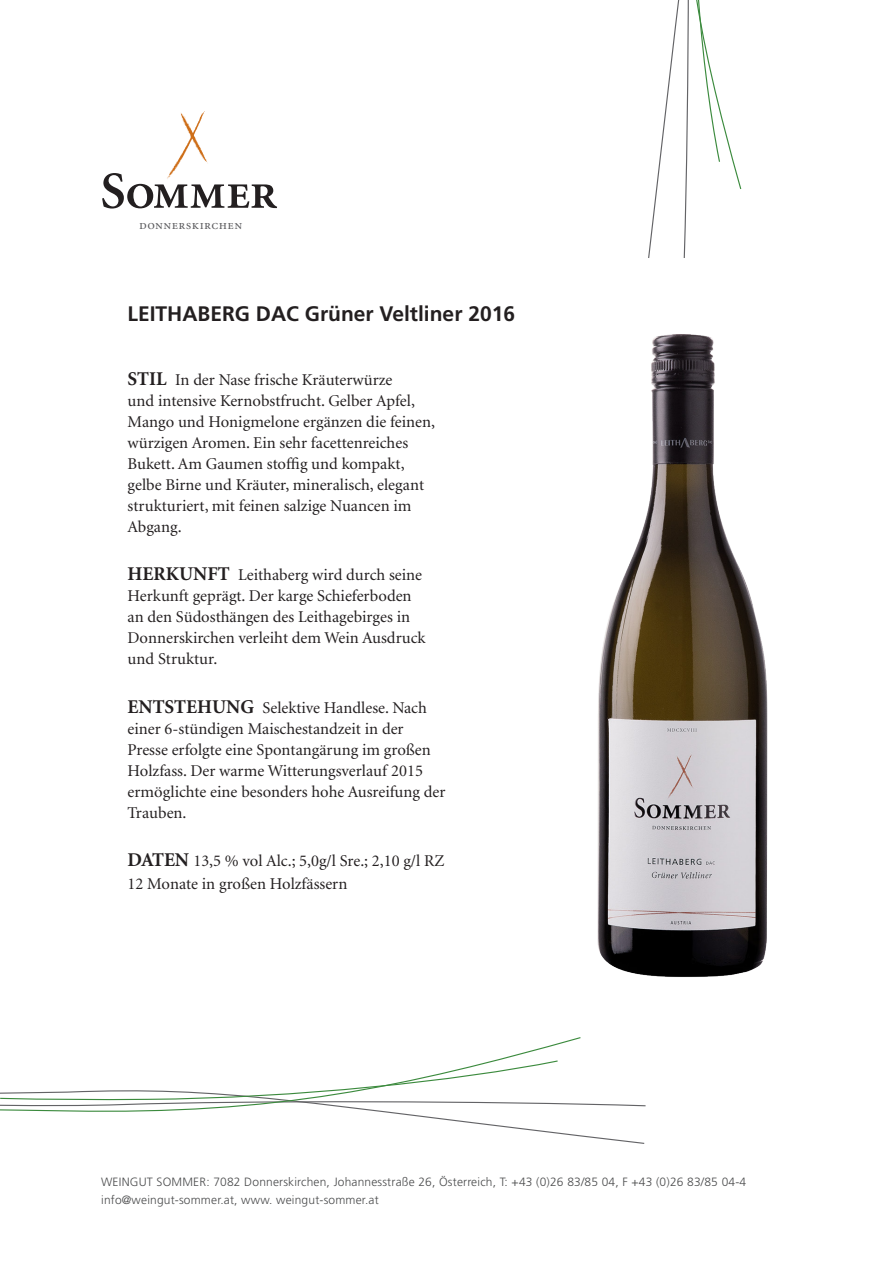
<style>
.page{position:relative;width:893px;height:1263px;background:#fff}
.page>*{position:absolute;margin:0;border:0;box-sizing:border-box;transform-origin:0 0}
.t1{font:700 21px "Frutiger";color:#231f20}
.copy{font:16.5px/21px "Minion";color:#231f20}
.t2{font:13.35px "Minion Exp";letter-spacing:.03em;color:#5c5c5f}
.t3{font:300 12px "Frutiger";letter-spacing:.015em;color:#4b4c4d}
.s1{font-weight:700;font-size:19.5px}
</style>
<div class="page">
<svg style="left:102px;top:173px;width:175px;height:36px"></svg>
<img style="left:163px;top:111px;width:51px;height:68px">
<svg style="left:0;top:1060px;width:646px;height:84px"></svg>
<svg style="left:648px;top:0;width:94px;height:258px"></svg>
<img style="left:597px;top:334px;width:171px;height:643px">
<p class="t2" style="left:139px;top:220px;width:105px">donnerskirchen</p>
<p class="t1" style="left:128px;top:302px;width:389px">LEITHABERG DAC Grüner Veltliner 2016</p>
<p class="copy" style="left:128px;top:370px;width:309px"><span class="s1">STIL</span> In der Nase frische Kräuterwürze<br>und intensive Kernobstfrucht. Gelber Apfel, Mango und Honigmelone ergänzen die feinen, würzigen Aromen. Ein sehr facettenreiches Bukett. Am Gaumen stoffig und kompakt, gelbe Birne und Kräuter, mineralisch, elegant strukturiert, mit feinen salzige Nuancen im Abgang.</p>
<p class="copy" style="left:128px;top:565px;width:300px"><span class="s1">HERKUNFT</span> Leithaberg wird durch seine Herkunft geprägt. Der karge Schieferboden an den Südosthängen des Leithagebirges in Donnerskirchen verleiht dem Wein Ausdruck und Struktur.</p>
<p class="copy" style="left:128px;top:697px;width:319px"><span class="s1">ENTSTEHUNG</span> Selektive Handlese. Nach einer 6-stündigen Maischestandzeit in der Presse erfolgte eine Spontangärung im großen Holzfass. Der warme Witterungsverlauf 2015 ermöglichte eine besonders hohe Ausreifung der Trauben.</p>
<p class="copy" style="left:128px;top:851px;width:318px"><span class="s1">DATEN</span> 13,5 % vol Alc.; 5,0g/l Sre.; 2,10 g/l RZ</p>
<p class="copy" style="left:128px;top:874px;width:221px">12 Monate in großen Holzfässern</p>
<p class="t3" style="left:101px;top:1175px;width:647px">WEINGUT SOMMER: 7082 Donnerskirchen, Johannesstraße 26, Österreich, T: +43 (0)26 83/85 04, F +43 (0)26 83/85 04-4</p>
<p class="t3" style="left:101px;top:1193px;width:279px">info@weingut-sommer.at, www. weingut-sommer.at</p>
</div>
